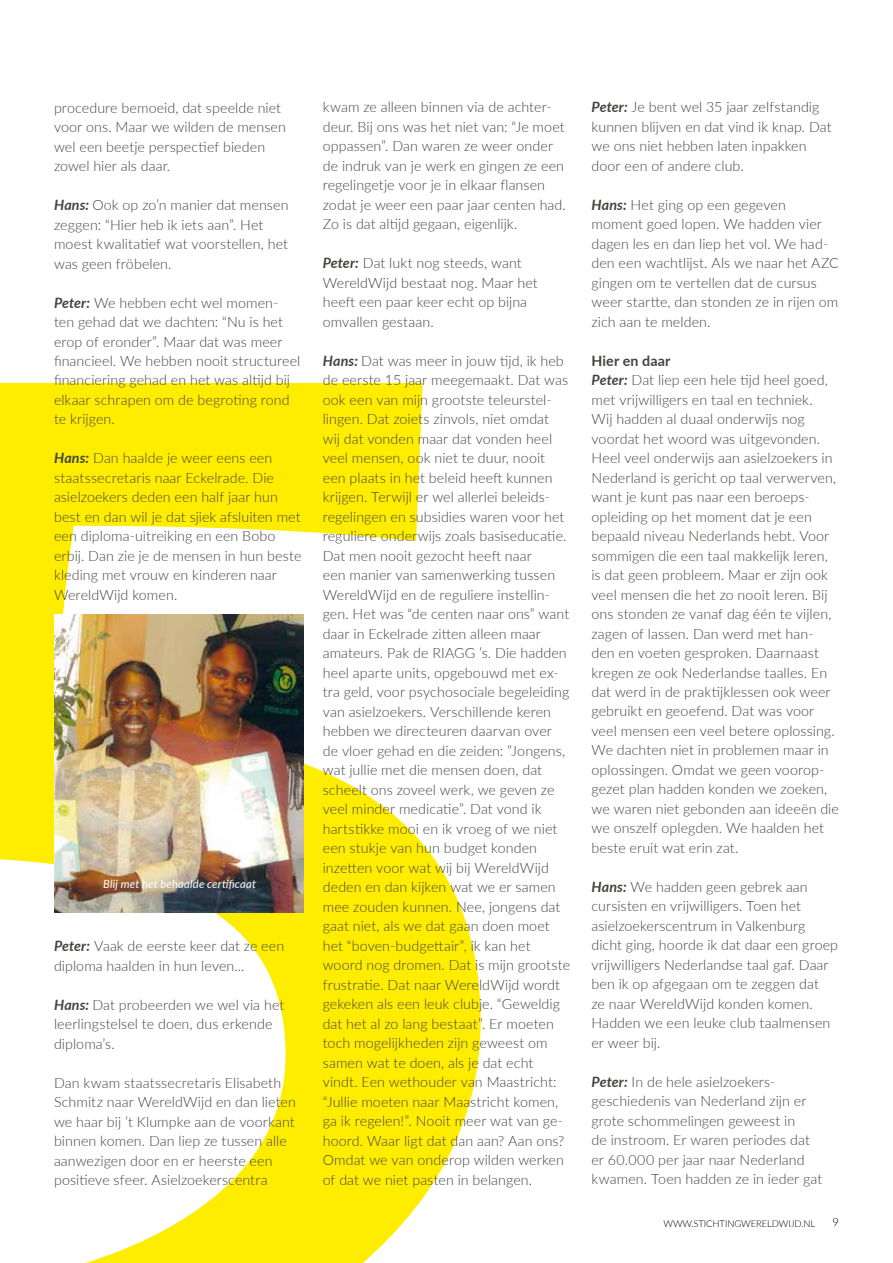
<style>
.page{position:relative;width:893px;height:1263px;background:#fff}
.page>*{position:absolute;margin:0;border:0;box-sizing:border-box;transform-origin:0 0}
.t1{font:300 14.25px/19.5px "Lato";letter-spacing:.005em;color:#44433e}
.t2{font:italic 11.25px "Lato";letter-spacing:.015em;color:#fff}
.t3{font:300 11.25px "Lato";color:#000}
.t4{font:300 9.45px "Lato";letter-spacing:-.01em;color:#000}
.s1{font-weight:700;font-style:italic}
.s2{font-weight:700}
</style>
<div class="page">
<svg style="left:0;top:383px;width:481px;height:880px"></svg>
<img style="left:54px;top:614px;width:249px;height:298px">
<p class="t1" style="left:54px;top:97px;width:233px">procedure bemoeid, dat speelde niet voor ons. Maar we wilden de mensen wel een beetje perspectief bieden zowel hier als daar.</p>
<p class="t1" style="left:54px;top:195px;width:236px"><span class="s1">Hans:</span> Ook op zo’n manier dat mensen zeggen: “Hier heb ik iets aan”. Het moest kwalitatief wat voorstellen, het was geen fröbelen.</p>
<p class="t1" style="left:54px;top:292px;width:248px"><span class="s1">Peter:</span> We hebben echt wel momen&shy;ten gehad dat we dachten: “Nu is het erop of eronder”. Maar dat was meer financieel. We hebben nooit structureel financiering gehad en het was altijd bij elkaar schrapen om de begroting rond te krijgen.</p>
<p class="t1" style="left:54px;top:448px;width:249px"><span class="s1">Hans:</span> Dan haalde je weer eens een staatssecretaris naar Eckelrade. Die asielzoekers deden een half jaar hun best en dan wil je dat sjiek afsluiten met een diploma-uitreiking en een Bobo erbij. Dan zie je de mensen in hun beste kleding met vrouw en kinderen naar WereldWijd komen.</p>
<p class="t2" style="left:103px;top:875px;width:154px">Blij met het behaalde certificaat</p>
<p class="t1" style="left:54px;top:936px;width:232px"><span class="s1">Peter:</span> Vaak de eerste keer dat ze een diploma haalden in hun leven...</p>
<p class="t1" style="left:54px;top:994px;width:232px"><span class="s1">Hans:</span> Dat probeerden we wel via het leerlingstelsel te doen, dus erkende diploma’s.</p>
<p class="t1" style="left:54px;top:1072px;width:243px">Dan kwam staatssecretaris Elisabeth Schmitz naar WereldWijd en dan lieten we haar bij ’t Klumpke aan de voorkant binnen komen. Dan liep ze tussen alle aanwezigen door en er heerste een positieve sfeer. Asielzoekerscentra</p>
<p class="t1" style="left:323px;top:97px;width:245px">kwam ze alleen binnen via de achter&shy;deur. Bij ons was het niet van: “Je moet oppassen”. Dan waren ze weer onder de indruk van je werk en gingen ze een regelingetje voor je in elkaar flansen zodat je weer een paar jaar centen had.<br>Zo is dat altijd gegaan, eigenlijk.</p>
<p class="t1" style="left:323px;top:253px;width:216px"><span class="s1">Peter:</span> Dat lukt nog steeds, want<br>WereldWijd bestaat nog. Maar het heeft een paar keer echt op bijna omvallen gestaan.</p>
<p class="t1" style="left:323px;top:350px;width:249px"><span class="s1">Hans:</span> Dat was meer in jouw tijd, ik heb de eerste 15 jaar meegemaakt. Dat was ook een van mijn grootste teleurstel&shy;lingen. Dat zoiets zinvols, niet omdat<br>wij dat vonden maar dat vonden heel veel mensen, ook niet te duur, nooit een plaats in het beleid heeft kunnen krijgen. Terwijl er wel allerlei beleids&shy;regelingen en subsidies waren voor het reguliere onderwijs zoals basiseducatie.<br>Dat men nooit gezocht heeft naar<br>een manier van samenwerking tussen WereldWijd en de reguliere instellin&shy;gen. Het was “de centen naar ons” want daar in Eckelrade zitten alleen maar amateurs. Pak de RIAGG ’s. Die hadden heel aparte units, opgebouwd met ex&shy;tra geld, voor psychosociale begeleiding van asielzoekers. Verschillende keren hebben we directeuren daarvan over de vloer gehad en die zeiden: ”Jongens, wat jullie met die mensen doen, dat scheelt ons zoveel werk, we geven ze veel minder medicatie”. Dat vond ik hartstikke mooi en ik vroeg of we niet een stukje van hun budget konden inzetten voor wat wij bij WereldWijd deden en dan kijken wat we er samen mee zouden kunnen. Nee, jongens dat gaat niet, als we dat gaan doen moet het “boven-budgettair”, ik kan het woord nog dromen. Dat is mijn grootste frustratie. Dat naar WereldWijd wordt gekeken als een leuk clubje. “Geweldig dat het al zo lang bestaat”. Er moeten toch mogelijkheden zijn geweest om samen wat te doen, als je dat echt vindt. Een wethouder van Maastricht: “Jullie moeten naar Maastricht komen, ga ik regelen!”. Nooit meer wat van ge&shy;hoord. Waar ligt dat dan aan? Aan ons?<br>Omdat we van onderop wilden werken of dat we niet pasten in belangen.</p>
<p class="t1" style="left:591px;top:97px;width:242px"><span class="s1">Peter:</span> Je bent wel 35 jaar zelfstandig kunnen blijven en dat vind ik knap. Dat we ons niet hebben laten inpakken door een of andere club.</p>
<p class="t1" style="left:591px;top:194px;width:249px"><span class="s1">Hans:</span> Het ging op een gegeven moment goed lopen. We hadden vier dagen les en dan liep het vol. We had&shy;den een wachtlijst. Als we naar het AZC gingen om te vertellen dat de cursus weer startte, dan stonden ze in rijen om zich aan te melden.</p>
<p class="t1" style="left:591px;top:350px;width:249px"><span class="s2">Hier en daar<br></span><span class="s1">Peter:</span> Dat liep een hele tijd heel goed, met vrijwilligers en taal en techniek.<br>Wij hadden al duaal onderwijs nog voordat het woord was uitgevonden.<br>Heel veel onderwijs aan asielzoekers in Nederland is gericht op taal verwerven, want je kunt pas naar een beroeps&shy;opleiding op het moment dat je een bepaald niveau Nederlands hebt. Voor sommigen die een taal makkelijk leren, is dat geen probleem. Maar er zijn ook veel mensen die het zo nooit leren. Bij ons stonden ze vanaf dag één te vijlen, zagen of lassen. Dan werd met han&shy;den en voeten gesproken. Daarnaast kregen ze ook Nederlandse taalles. En dat werd in de praktijklessen ook weer gebruikt en geoefend. Dat was voor veel mensen een veel betere oplossing.<br>We dachten niet in problemen maar in oplossingen. Omdat we geen voorop&shy;gezet plan hadden konden we zoeken, we waren niet gebonden aan ideeën die we onszelf oplegden. We haalden het beste eruit wat erin zat.</p>
<p class="t1" style="left:591px;top:876px;width:248px"><span class="s1">Hans:</span> We hadden geen gebrek aan cursisten en vrijwilligers. Toen het asielzoekerscentrum in Valkenburg dicht ging, hoorde ik dat daar een groep vrijwilligers Nederlandse taal gaf. Daar ben ik op afgegaan om te zeggen dat<br>ze naar WereldWijd konden komen.<br>Hadden we een leuke club taalmensen er weer bij.</p>
<p class="t1" style="left:591px;top:1071px;width:232px"><span class="s1">Peter:</span> In de hele asielzoekers&shy;geschiedenis van Nederland zijn er grote schommelingen geweest in<br>de instroom. Er waren periodes dat er 60.000 per jaar naar Nederland kwamen. Toen hadden ze in ieder gat</p>
<p class="t4" style="left:663px;top:1217px;width:153px">WWW.STICHTINGWERELDWIJD.NL</p>
<p class="t3" style="left:832px;top:1214px;width:8px">9</p>
</div>
